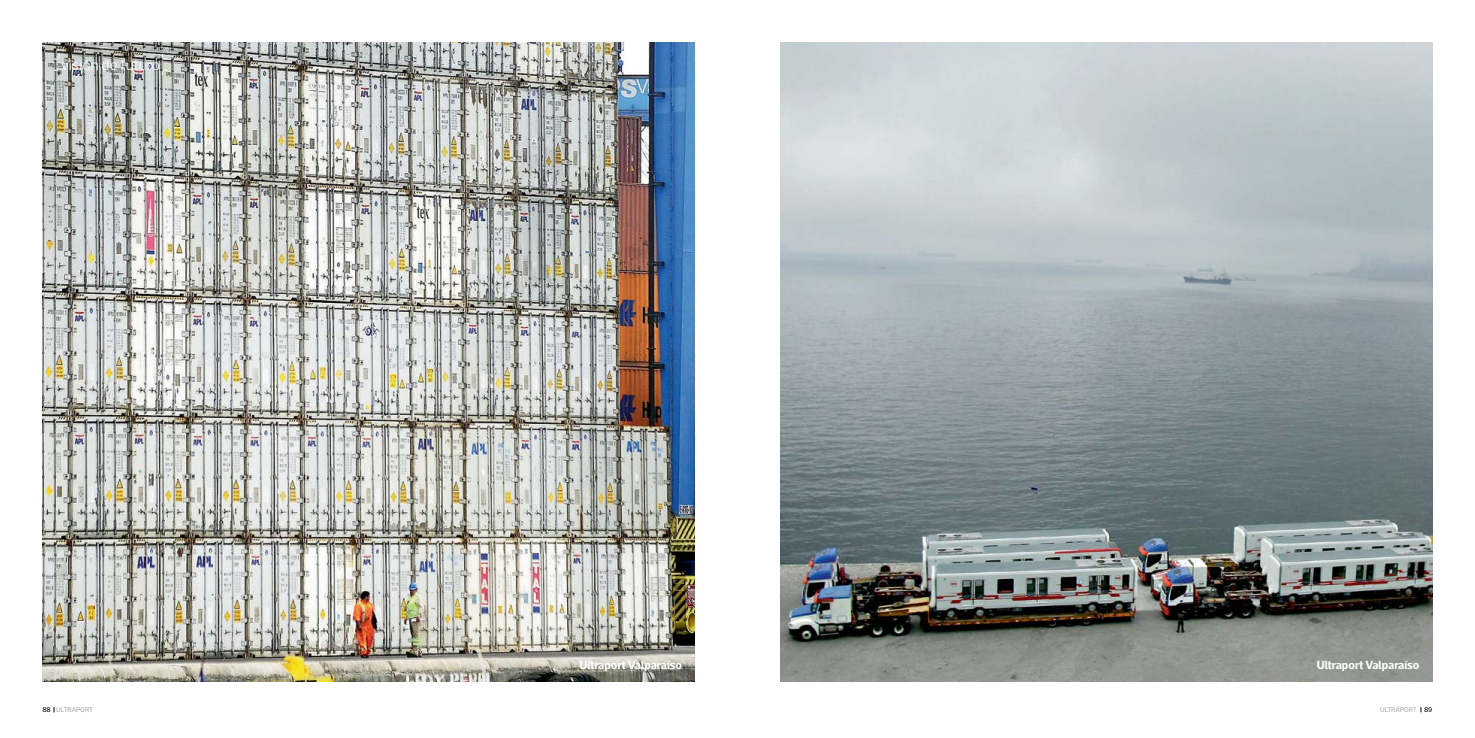
<style>
.page{position:relative;width:1475px;height:738px;background:#fff}
.page>*{position:absolute;margin:0;border:0;box-sizing:border-box;transform-origin:0 0}
.t1{font:300 15px "Acto";letter-spacing:.01em;color:#fff}
.t2{font:700 12px "Acto";letter-spacing:-.005em;color:#fff}
.t3{font:300 7px "Acto";letter-spacing:-.01em;color:#939598}
.s1{font-weight:400;color:#000}
</style>
<div class="page">
<img style="left:43px;top:43px;width:651px;height:638px">
<img style="left:780px;top:43px;width:651px;height:637px">
<svg style="left:162px;top:70px;width:5px;height:5px"></svg>
<svg style="left:162px;top:54px;width:5px;height:5px"></svg>
<svg style="left:54px;top:54px;width:5px;height:5px"></svg>
<svg style="left:54px;top:70px;width:5px;height:5px"></svg>
<p class="t1" style="left:61px;top:56px;width:100px">visión de futuro</p>
<p class="t2" style="left:579px;top:656px;width:104px">Ultraport Valparaíso</p>
<p class="t2" style="left:1316px;top:656px;width:104px">Ultraport Valparaíso</p>
<p class="t3" style="left:43px;top:705px;width:52px"><span class="s1">88</span> ULTRAPORT</p>
<p class="t3" style="left:1379px;top:705px;width:54px">ULTRAPORT <span class="s1">89</span></p>
</div>
